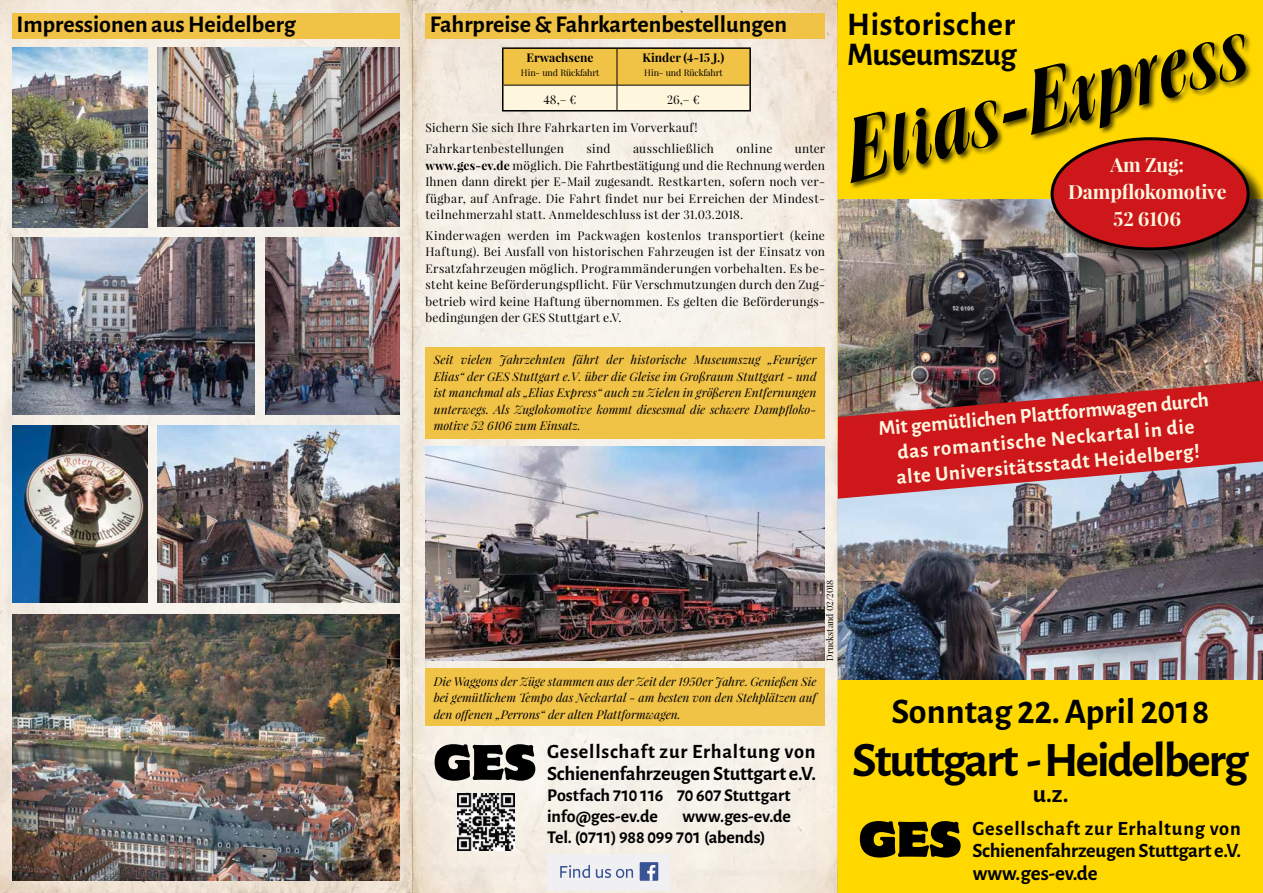
<style>
.page{position:relative;width:1263px;height:893px;background:#fff}
.page>*{position:absolute;margin:0;border:0;box-sizing:border-box;transform-origin:0 0}
.t1{font:66px "Brochure";color:#000}
.t2{font:700 49.5px "Alegreya Sans";letter-spacing:-.04em;color:#000}
.t3{font:700 36px "Alegreya Sans";color:#000}
.t4{font:700 33px/30px "Alegreya Sans";letter-spacing:.015em;color:#000}
.t5{font:700 25.5px "Alegreya Sans";color:#000}
.t6{font:700 24px "Alegreya Sans";color:#000}
.t7{font:700 21px/25.2px "Alegreya Sans";color:#fff8e0;text-align:center}
.t8{font:700 21px "Alegreya Sans";color:#000}
.t9{font:700 20.25px/21.8px "Alegreya Sans";letter-spacing:-.005em;color:#000}
.t10{font:700 19.5px/27px "Playfair Display";letter-spacing:-.01em;color:#fff8e0;text-align:center}
.t11{font:700 18px/21px "Alegreya Sans";letter-spacing:-.005em;color:#000}
.t12{font:12px/16.5px "Playfair Display";letter-spacing:.025em;color:#000;text-align:justify}
.t13{font:italic 12px/16.5px "Playfair Display";color:#000;text-align:justify}
.t14{font:700 12px "Playfair Display";color:#000}
.t15{font:9px "Playfair Display";letter-spacing:-.02em;color:#000}
.t16{font:9px "Playfair Display";color:#000}
.s1{font-weight:700}
.s2{font-size:75px}
</style>
<div class="page">
<img style="left:0;top:0;width:838px;height:893px">
<div style="left:838px;top:0;width:425px;height:893px;background:#ffd800"></div>
<svg style="left:860px;top:821px;width:100px;height:36px"></svg>
<img style="left:838px;top:200px;width:425px;height:479px">
<div style="left:1053px;top:140px;width:210px;height:129px;background:#000;opacity:.75"></div>
<div style="left:1052px;top:139px;width:196px;height:110px;background:#cd171a;border-radius:50%"></div>
<img style="left:837px;top:377px;width:426px;height:122px">
<div style="left:425px;top:13px;width:400px;height:25px;background:#f0c246"></div>
<img style="left:457px;top:793px;width:58px;height:58px">
<svg style="left:435px;top:744px;width:100px;height:37px;background:#444341"></svg>
<hr style="left:502px;top:47px;width:115px;height:2px;background:#000">
<hr style="left:617px;top:47px;width:134px;height:2px;background:#000">
<hr style="left:502px;top:110px;width:115px;height:2px;background:#000">
<hr style="left:617px;top:110px;width:134px;height:2px;background:#000">
<svg style="left:502px;top:48px;width:249px;height:63px;background:#e6c97a"></svg>
<div style="left:425px;top:347px;width:400px;height:91px;background:#f0c246"></div>
<img style="left:13px;top:47px;width:134px;height:180px">
<img style="left:265px;top:237px;width:135px;height:177px">
<img style="left:13px;top:237px;width:242px;height:177px">
<img style="left:157px;top:47px;width:243px;height:180px">
<img style="left:12px;top:425px;width:135px;height:177px">
<div style="left:12px;top:13px;width:388px;height:25px;background:#f0c246"></div>
<img style="left:13px;top:614px;width:387px;height:266px">
<div style="left:425px;top:668px;width:400px;height:58px;background:#f0c246"></div>
<img style="left:157px;top:425px;width:243px;height:177px">
<div style="left:547px;top:854px;width:123px;height:36px;background:#f0f0f3"></div>
<div style="left:640px;top:862px;width:18px;height:19px;background:#3a5394"></div>
<svg style="left:560px;top:865px;width:30px;height:13px"></svg>
<svg style="left:596px;top:869px;width:37px;height:9px"></svg>
<svg style="left:647px;top:865px;width:8px;height:16px"></svg>
<div style="left:849px;top:33px;width:404px;height:158px;background:#000;opacity:.71"></div>
<img style="left:425px;top:446px;width:400px;height:215px">
<h3 class="t6" style="left:17px;top:7px;width:281px">Impressionen aus Heidelberg</h3>
<h3 class="t6" style="left:430px;top:7px;width:359px">Fahrpreise &amp; Fahrkartenbestellungen</h3>
<p class="t14" style="left:527px;top:50px;width:68px">Erwachsene</p>
<p class="t14" style="left:642px;top:50px;width:83px">Kinder (4-15 J.)</p>
<p class="t15" style="left:521px;top:67px;width:80px">Hin- und Rückfahrt</p>
<p class="t15" style="left:644px;top:67px;width:80px">Hin- und Rückfahrt</p>
<p class="t12" style="left:543px;top:91px;width:35px">48,– €</p>
<p class="t12" style="left:667px;top:91px;width:34px">26,– €</p>
<p class="t12" style="left:425px;top:117px;width:273px;line-height:20.7px">Sichern Sie sich Ihre Fahrkarten im Vorverkauf!<br>Fahrkartenbestellungen</p>
<p class="t12" style="left:586px;top:140px;width:26px">sind</p>
<p class="t12" style="left:633px;top:140px;width:82px">ausschließlich</p>
<p class="t12" style="left:736px;top:140px;width:38px">online</p>
<p class="t12" style="left:425px;top:140px;width:401px;text-indent:369px">unter <span class="s1">www.ges-ev.de</span> möglich. Die Fahrtbestätigung und die Rechnung werden Ihnen dann direkt per E-Mail zugesandt. Restkarten, sofern noch ver&shy;fügbar, auf Anfrage. Die Fahrt findet nur bei Erreichen der Mindest&shy;teilnehmerzahl statt. Anmeldeschluss ist der 31.03.2018.</p>
<p class="t12" style="left:425px;top:227px;width:401px">Kinderwagen werden im Packwagen kostenlos transportiert (keine Haftung). Bei Ausfall von historischen Fahrzeugen ist der Einsatz von Ersatzfahrzeugen möglich. Programmänderungen vorbehalten. Es be&shy;steht keine Beförderungspflicht. Für Verschmutzungen durch den Zug&shy;betrieb wird keine Haftung übernommen. Es gelten die Beförderungs&shy;bedingungen der GES Stuttgart e.V.</p>
<h3 class="t4" style="left:847px;top:7px;width:171px">Historischer<br>Museumszug</h3>
<h1 class="t1" style="left:830px;top:120px;width:414px;rotate:-15deg"><span class="s2">E</span>lias-<span class="s2">E</span>xpress</h1>
<h3 class="t10" style="left:1068px;top:151px;width:160px">Am Zug:<br>Dampflokomotive<br>52 6106</h3>
<p class="t13" style="left:434px;top:351px;width:384px">Seit vielen Jahrzehnten fährt der historische Museumszug „Feuriger Elias“ der GES Stuttgart e.V. über die Gleise im Großraum Stuttgart - und ist manchmal als „Elias Express“ auch zu Zielen in größeren Entfernungen unterwegs. Als Zuglokomotive kommt diesesmal die schwere Dampfloko&shy;motive 52 6106 zum Einsatz.</p>
<h3 class="t7" style="left:877px;top:415px;width:333px;rotate:-5deg">Mit gemütlichen Plattformwagen durch das romantische Neckartal in die alte Universitätsstadt Heidelberg!</h3>
<p class="t16" style="left:824px;top:661px;width:83px;rotate:-90deg">Druckstand 02/2018</p>
<p class="t13" style="left:434px;top:672px;width:384px">Die Waggons der Züge stammen aus der Zeit der 1950er Jahre. Genießen Sie bei gemütlichem Tempo das Neckartal - am besten von den Stehplätzen auf den offenen „Perrons“ der alten Plattformwagen.</p>
<h3 class="t9" style="left:547px;top:739px;width:270px">Gesellschaft zur Erhaltung von<br>Schienenfahrzeugen Stuttgart e.V.</h3>
<h3 class="t11" style="left:547px;top:783px;width:245px">Postfach 710 116 70 607 Stuttgart info@ges-ev.de</h3>
<h3 class="t11" style="left:547px;top:804px;width:245px;text-indent:135px">www.ges-ev.de<br>Tel. (0711) 988 099 701 (abends)</h3>
<h3 class="t3" style="left:891px;top:685px;width:319px">Sonntag 22. April 2018</h3>
<h2 class="t2" style="left:852px;top:724px;width:398px">Stuttgart - Heidelberg</h2>
<h3 class="t5" style="left:1033px;top:775px;width:37px">u.z.</h3>
<h3 class="t9" style="left:972px;top:816px;width:270px">Gesellschaft zur Erhaltung von<br>Schienenfahrzeugen Stuttgart e.V.</h3>
<h3 class="t8" style="left:973px;top:858px;width:126px">www.ges-ev.de</h3>
</div>
